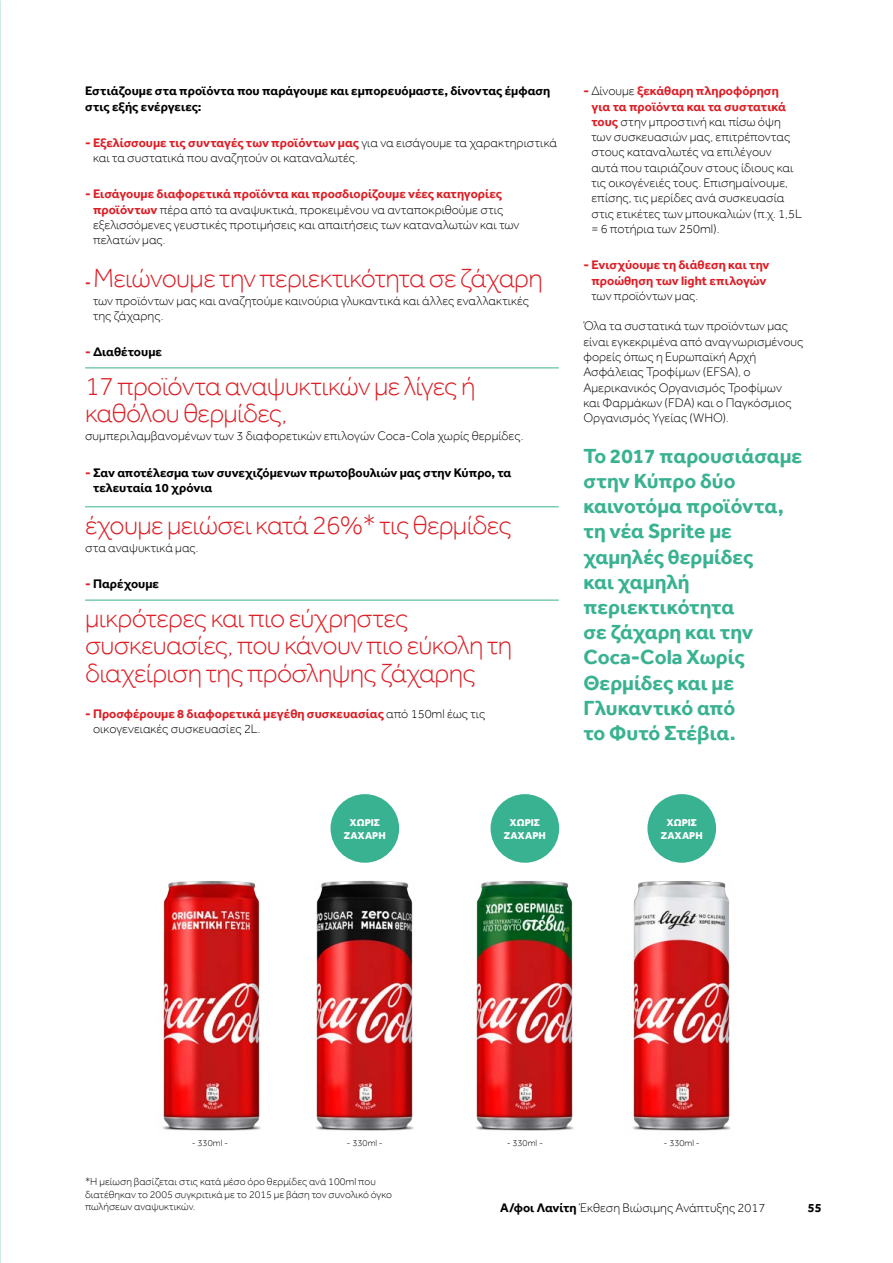
<style>
.page{position:relative;width:893px;height:1263px;background:#fff}
.page>*{position:absolute;margin:0;border:0;box-sizing:border-box;transform-origin:0 0}
.t1{font:300 27px/27px "Effra";letter-spacing:-.025em;color:#dc1f26}
.t2{font:700 21px/25.2px "Effra";color:#39b291}
.t3{font:300 12.75px/15.3px "Effra";color:#000}
.t4{font:700 12.75px/15.3px "Effra";color:#000}
.t5{font:700 12.75px/15.3px "Effra";color:#dc1f26}
.t6{font:300 10.5px/12.6px "Effra";color:#000}
.t7{font:800 10.2px/12.3px "Effra";color:#fff;text-align:center}
.t8{font:300 9.3px "Effra";color:#000}
.s1{font-weight:700;color:#dc1f26}
.s2{font-weight:700;font-size:12.75px}
.s3{color:#dc1f26}
.s4{font-weight:300;color:#000}
.s5{font-weight:700}
</style>
<div class="page">
<hr style="left:85px;top:367px;width:474px;height:1px;background:#39b291">
<hr style="left:85px;top:506px;width:474px;height:1px;background:#39b291">
<hr style="left:85px;top:600px;width:474px;height:1px;background:#39b291">
<img style="left:162px;top:881px;width:75px;height:250px">
<img style="left:493px;top:881px;width:61px;height:250px">
<img style="left:237px;top:881px;width:256px;height:250px">
<img style="left:554px;top:881px;width:177px;height:250px">
<div style="left:491px;top:794px;width:68px;height:69px;background:#39b291;border-radius:50%"></div>
<div style="left:331px;top:794px;width:68px;height:69px;background:#39b291;border-radius:50%"></div>
<div style="left:647px;top:794px;width:69px;height:69px;background:#39b291;border-radius:50%"></div>
<p class="t4" style="left:85px;top:83px;width:467px">Εστιάζουμε στα προϊόντα που παράγουμε και εμπορευόμαστε, δίνοντας έμφαση στις εξής ενέργειες:</p>
<p class="t3" style="left:93px;top:135px;width:466px;text-indent:-8px"><span class="s1">- Εξελίσσουμε τις συνταγές των προϊόντων μας</span> για να εισάγουμε τα χαρακτηριστικά και τα συστατικά που αναζητούν οι καταναλωτές.</p>
<p class="t3" style="left:93px;top:186px;width:428px;text-indent:-8px"><span class="s1">- Εισάγουμε διαφορετικά προϊόντα και προσδιορίζουμε νέες κατηγορίες προϊόντων</span> πέρα από τα αναψυκτικά, προκειμένου να ανταποκριθούμε στις εξελισσόμενες γευστικές προτιμήσεις και απαιτήσεις των καταναλωτών και των πελατών μας.</p>
<h1 class="t1" style="left:85px;top:264px;width:459px"><span class="s2">-</span> Μειώνουμε την περιεκτικότητα σε ζάχαρη</h1>
<p class="t3" style="left:93px;top:293px;width:438px">των προϊόντων μας και αναζητούμε καινούρια γλυκαντικά και άλλες εναλλακτικές της ζάχαρης.</p>
<p class="t4" style="left:85px;top:344px;width:78px"><span class="s3">-</span> Διαθέτουμε</p>
<h1 class="t1" style="left:85px;top:373px;width:392px">17 προϊόντα αναψυκτικών με λίγες ή καθόλου θερμίδες,</h1>
<p class="t3" style="left:85px;top:428px;width:440px">συμπεριλαμβανομένων των 3 διαφορετικών επιλογών Coca-Cola χωρίς θερμίδες.</p>
<p class="t4" style="left:93px;top:464px;width:420px;text-indent:-8px"><span class="s3">-</span> Σαν αποτέλεσμα των συνεχιζόμενων πρωτοβουλιών μας στην Κύπρο, τα τελευταία 10 χρόνια</p>
<h1 class="t1" style="left:85px;top:512px;width:428px">έχουμε μειώσει κατά 26%* τις θερμίδες</h1>
<p class="t3" style="left:85px;top:540px;width:115px">στα αναψυκτικά μας.</p>
<p class="t4" style="left:85px;top:576px;width:76px"><span class="s3">-</span> Παρέχουμε</p>
<h1 class="t1" style="left:85px;top:605px;width:429px">μικρότερες και πιο εύχρηστες συσκευασίες, που κάνουν πιο εύκολη τη διαχείριση της πρόσληψης ζάχαρης</h1>
<p class="t5" style="left:93px;top:706px;width:394px;text-indent:-8px">- Π ροσφέρουμε 8 διαφορετικά μεγέθη συσκευασίας <span class="s4">από 150ml έως τις οικογενειακές συσκευασίες 2L.</span></p>
<p class="t3" style="left:591px;top:83px;width:212px;text-indent:-8px"><span class="s1">-</span> Δίνουμε <span class="s1">ξεκάθαρη πληροφόρηση<br>για τα προϊόντα και τα συστατικά τους</span> στην μπροστινή και πίσω όψη των συσκευασιών μας, επιτρέποντας στους καταναλωτές να επιλέγουν<br>αυτά που ταιριάζουν στους ίδιους και τις οικογένειές τους. Επισημαίνουμε, επίσης, τις μερίδες ανά συσκευασία στις ετικέτες των μπουκαλιών (π.χ. 1,5L = 6 ποτήρια των 250ml).</p>
<p class="t5" style="left:583px;top:257px;width:188px;text-align:center">- Ενισχύουμε τη διάθεση και την προώθηση των light επιλογών</p>
<p class="t3" style="left:591px;top:288px;width:108px">των προϊόντων μας.</p>
<p class="t3" style="left:583px;top:318px;width:221px">Όλα τα συστατικά των προϊόντων μας είναι εγκεκριμένα από αναγνωρισμένους φορείς όπως η Ευρωπαϊκή Αρχή<br>Ασφάλειας Τροφίμων (EFSA), ο<br>Αμερικανικός Οργανισμός Τροφίμων<br>και Φαρμάκων (FDA) και ο Παγκόσμιος<br>Οργανισμός Υγείας (WHO).</p>
<h2 class="t2" style="left:583px;top:443px;width:220px">Το 2017 παρουσιάσαμε στην Κύπρο δύο καινοτόμα προϊόντα, τη νέα Sprite με χαμηλές θερμίδες<br>και χαμηλή περιεκτικότητα<br>σε ζάχαρη και την<br>Coca-Cola Χωρίς<br>Θερμίδες και με<br>Γλυκαντικό από<br>το Φυτό Στέβια.</h2>
<p class="t7" style="left:344px;top:816px;width:43px">ΧΩΡΙΣ<br>ΖΑΧΑΡΗ</p>
<p class="t7" style="left:661px;top:816px;width:43px">ΧΩΡΙΣ<br>ΖΑΧΑΡΗ</p>
<p class="t7" style="left:504px;top:816px;width:43px">ΧΩΡΙΣ<br>ΖΑΧΑΡΗ</p>
<p class="t8" style="left:192px;top:1137px;width:38px">- 330ml -</p>
<p class="t8" style="left:347px;top:1137px;width:38px">- 330ml -</p>
<p class="t8" style="left:507px;top:1137px;width:38px">- 330ml -</p>
<p class="t8" style="left:664px;top:1137px;width:38px">- 330ml -</p>
<p class="t6" style="left:85px;top:1175px;width:309px">*Η μείωση βασίζεται στις κατά μέσο όρο θερμίδες ανά 100ml που διατέθηκαν το 2005 συγκριτικά με το 2015 με βάση τον συνολικό όγκο πωλήσεων αναψυκτικών.</p>
<p class="t3" style="left:500px;top:1200px;width:267px"><span class="s5">Α/φοι Λανίτη</span> Έκθεση Βιώσιμης Ανάπτυξης 2017</p>
<p class="t4" style="left:808px;top:1200px;width:15px">55</p>
</div>
